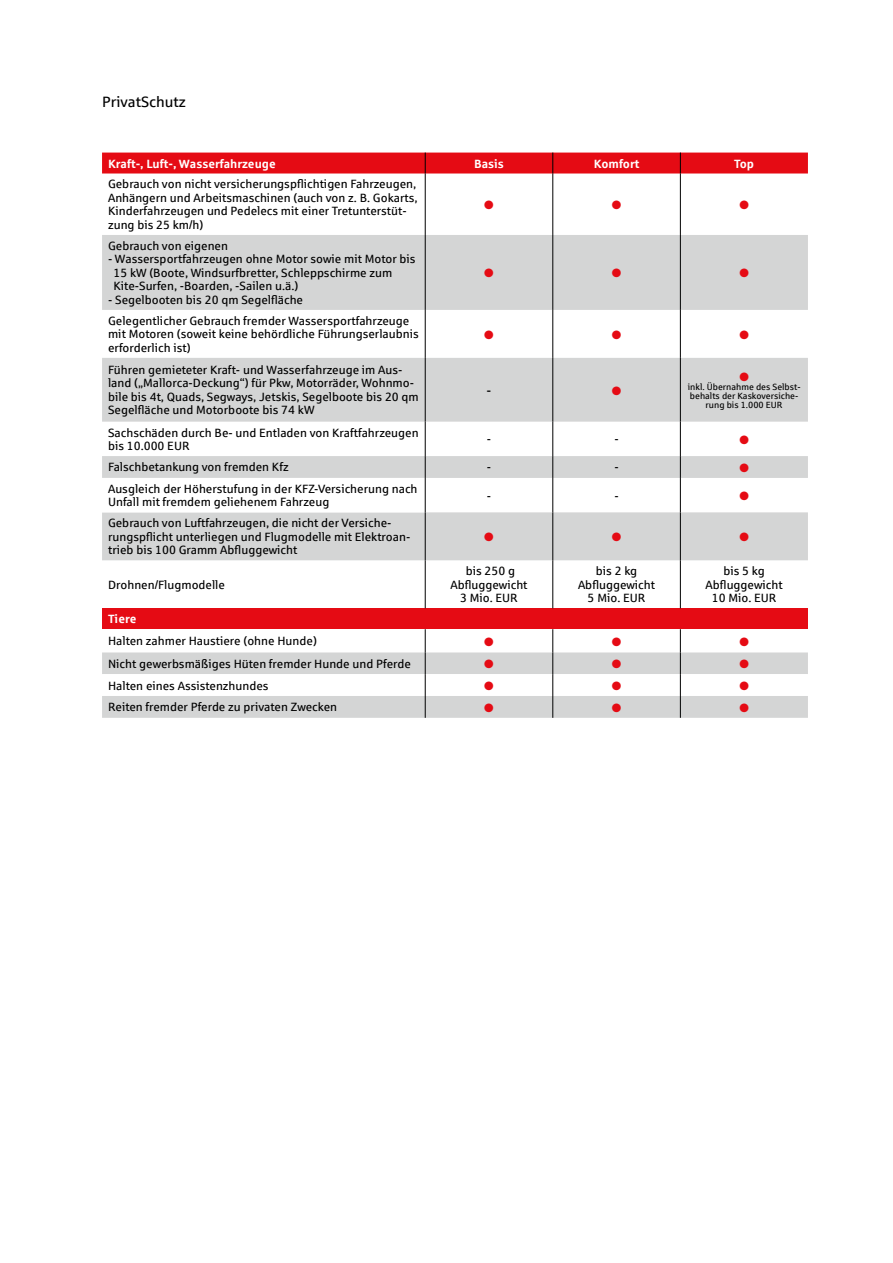
<style>
.page{position:relative;width:893px;height:1263px;background:#fff}
.page>*{position:absolute;margin:0;border:0;box-sizing:border-box;transform-origin:0 0}
.t1{font:15px "Sparkasse Rg";color:#000}
.t2{font:13.5px "Sparkasse Rg";color:#000}
.t3{font:12px/13.5px "Sparkasse Rg";color:#000}
.t4{font:700 12px "Sparkasse Rg";color:#fff}
.t5{font:500 12px "ITC Zapf Dingbats";color:#e50b14}
.t6{font:9px/9px "Sparkasse Rg";color:#000;text-align:center}
</style>
<div class="page">
<svg style="left:102px;top:235px;width:706px;height:483px;fill:#d4d5d5"></svg>
<svg style="left:102px;top:478px;width:706px;height:218px"></svg>
<div style="left:102px;top:608px;width:706px;height:21px;background:#e50b14"></div>
<div style="left:102px;top:153px;width:706px;height:20px;background:#e50b14"></div>
<hr style="left:425px;top:173px;width:1px;height:62px;background:#000">
<hr style="left:552px;top:173px;width:1px;height:62px;background:#000">
<hr style="left:680px;top:173px;width:1px;height:62px;background:#000">
<hr style="left:425px;top:235px;width:1px;height:75px;background:#000">
<hr style="left:552px;top:235px;width:1px;height:75px;background:#000">
<hr style="left:680px;top:235px;width:1px;height:75px;background:#000">
<hr style="left:425px;top:310px;width:1px;height:48px;background:#000">
<hr style="left:552px;top:310px;width:1px;height:48px;background:#000">
<hr style="left:680px;top:310px;width:1px;height:48px;background:#000">
<hr style="left:425px;top:358px;width:1px;height:64px;background:#000">
<hr style="left:552px;top:358px;width:1px;height:64px;background:#000">
<hr style="left:680px;top:358px;width:1px;height:64px;background:#000">
<hr style="left:425px;top:422px;width:1px;height:34px;background:#000">
<hr style="left:552px;top:422px;width:1px;height:34px;background:#000">
<hr style="left:680px;top:422px;width:1px;height:34px;background:#000">
<svg style="left:425px;top:456px;width:1px;height:22px"></svg>
<svg style="left:552px;top:456px;width:1px;height:22px"></svg>
<svg style="left:680px;top:456px;width:1px;height:22px"></svg>
<hr style="left:425px;top:478px;width:1px;height:34px;background:#000">
<hr style="left:552px;top:478px;width:1px;height:34px;background:#000">
<hr style="left:680px;top:478px;width:1px;height:34px;background:#000">
<hr style="left:425px;top:512px;width:1px;height:48px;background:#000">
<hr style="left:552px;top:512px;width:1px;height:48px;background:#000">
<hr style="left:680px;top:512px;width:1px;height:48px;background:#000">
<hr style="left:425px;top:560px;width:1px;height:48px;background:#000">
<hr style="left:552px;top:560px;width:1px;height:48px;background:#000">
<hr style="left:680px;top:560px;width:1px;height:48px;background:#000">
<svg style="left:425px;top:629px;width:1px;height:89px"></svg>
<svg style="left:552px;top:629px;width:1px;height:89px"></svg>
<svg style="left:680px;top:629px;width:1px;height:89px"></svg>
<p class="t1" style="left:102px;top:92px;width:86px">PrivatSchutz</p>
<p class="t4" style="left:108px;top:156px;width:169px">Kraft-, Luft-, Wasserfahrzeuge</p>
<p class="t4" style="left:474px;top:156px;width:32px">Basis</p>
<p class="t4" style="left:594px;top:156px;width:47px">Komfort</p>
<p class="t4" style="left:734px;top:156px;width:22px">Top</p>
<p class="t3" style="left:108px;top:177px;width:311px">Gebrauch von nicht versicherungspflichtigen Fahrzeugen, Anhängern und Arbeitsmaschinen (auch von z. B. Gokarts, Kinderfahrzeugen und Pedelecs mit einer Tretunterstüt&shy;zung bis 25 km/h)</p>
<p class="t5" style="left:484px;top:199px;width:11px">●</p>
<p class="t5" style="left:612px;top:199px;width:11px">●</p>
<p class="t5" style="left:739px;top:199px;width:11px">●</p>
<p class="t3" style="left:108px;top:239px;width:122px">Gebrauch von eigenen</p>
<p class="t3" style="left:114px;top:252px;width:304px;text-indent:-6px">- Wassersportfahrzeugen ohne Motor sowie mit Motor bis<br>15 kW (Boote, Windsurfbretter, Schleppschirme zum<br>Kite-Surfen, -Boarden, -Sailen u.ä.)</p>
<p class="t3" style="left:108px;top:293px;width:197px">- Segelbooten bis 20 qm Segelfläche</p>
<p class="t3" style="left:108px;top:314px;width:312px">Gelegentlicher Gebrauch fremder Wassersportfahrzeuge mit Motoren (soweit keine behördliche Führungserlaubnis erforderlich ist)</p>
<p class="t3" style="left:108px;top:363px;width:312px">Führen gemieteter Kraft- und Wasserfahrzeuge im Aus&shy;land („Mallorca-Deckung“) für Pkw, Motorräder, Wohnmo&shy;bile bis 4t, Quads, Segways, Jetskis, Segelboote bis 20 qm Segelfläche und Motorboote bis 74 kW</p>
<p class="t5" style="left:484px;top:267px;width:11px">●</p>
<p class="t5" style="left:612px;top:267px;width:11px">●</p>
<p class="t5" style="left:739px;top:267px;width:11px">●</p>
<p class="t5" style="left:484px;top:329px;width:11px">●</p>
<p class="t5" style="left:612px;top:329px;width:11px">●</p>
<p class="t5" style="left:739px;top:329px;width:11px">●</p>
<p class="t2" style="left:487px;top:382px;width:6px">-</p>
<p class="t5" style="left:612px;top:385px;width:11px">●</p>
<p class="t5" style="left:739px;top:371px;width:11px">●</p>
<p class="t6" style="left:688px;top:382px;width:114px">inkl. Übernahme des Selbst&shy;behalts der Kaskoversiche&shy;rung bis 1.000 EUR</p>
<p class="t3" style="left:108px;top:425px;width:312px">Sachschäden durch Be- und Entladen von Kraftfahrzeugen bis 10.000 EUR</p>
<p class="t3" style="left:487px;top:432px;width:6px">-</p>
<p class="t3" style="left:614px;top:432px;width:6px">-</p>
<p class="t5" style="left:739px;top:434px;width:11px">●</p>
<p class="t3" style="left:108px;top:460px;width:182px">Falschbetankung von fremden Kfz</p>
<p class="t3" style="left:487px;top:460px;width:6px">-</p>
<p class="t3" style="left:614px;top:460px;width:6px">-</p>
<p class="t5" style="left:739px;top:462px;width:11px">●</p>
<p class="t3" style="left:108px;top:482px;width:311px">Ausgleich der Höherstufung in der KFZ-Versicherung nach<br>Unfall mit fremdem geliehenem Fahrzeug</p>
<p class="t3" style="left:487px;top:488px;width:6px">-</p>
<p class="t3" style="left:614px;top:488px;width:6px">-</p>
<p class="t5" style="left:739px;top:490px;width:11px">●</p>
<p class="t3" style="left:108px;top:516px;width:304px">Gebrauch von Luftfahrzeugen, die nicht der Versiche&shy;rungspflicht unterliegen und Flugmodelle mit Elektroan&shy;trieb bis 100 Gramm Abfluggewicht</p>
<p class="t5" style="left:484px;top:531px;width:11px">●</p>
<p class="t5" style="left:612px;top:531px;width:11px">●</p>
<p class="t5" style="left:739px;top:531px;width:11px">●</p>
<p class="t3" style="left:108px;top:577px;width:118px">Drohnen/Flugmodelle</p>
<p class="t3" style="left:450px;top:564px;width:79px;text-align:center">bis 250 g<br>Abfluggewicht<br>3 Mio. EUR</p>
<p class="t3" style="left:578px;top:564px;width:79px;text-align:center">bis 2 kg<br>Abfluggewicht<br>5 Mio. EUR</p>
<p class="t3" style="left:706px;top:564px;width:79px;text-align:center">bis 5 kg<br>Abfluggewicht<br>10 Mio. EUR</p>
<p class="t4" style="left:108px;top:611px;width:30px">Tiere</p>
<p class="t3" style="left:108px;top:634px;width:210px">Halten zahmer Haustiere (ohne Hunde)</p>
<p class="t5" style="left:484px;top:636px;width:11px">●</p>
<p class="t5" style="left:612px;top:636px;width:11px">●</p>
<p class="t5" style="left:739px;top:636px;width:11px">●</p>
<p class="t3" style="left:108px;top:656px;width:304px">Nicht gewerbsmäßiges Hüten fremder Hunde und Pferde</p>
<p class="t5" style="left:484px;top:658px;width:11px">●</p>
<p class="t5" style="left:612px;top:658px;width:11px">●</p>
<p class="t5" style="left:739px;top:658px;width:11px">●</p>
<p class="t3" style="left:108px;top:678px;width:162px">Halten eines Assistenzhundes</p>
<p class="t5" style="left:484px;top:680px;width:11px">●</p>
<p class="t5" style="left:612px;top:680px;width:11px">●</p>
<p class="t5" style="left:739px;top:680px;width:11px">●</p>
<p class="t3" style="left:108px;top:700px;width:231px">Reiten fremder Pferde zu privaten Zwecken</p>
<p class="t5" style="left:484px;top:702px;width:11px">●</p>
<p class="t5" style="left:612px;top:702px;width:11px">●</p>
<p class="t5" style="left:739px;top:702px;width:11px">●</p>
</div>
